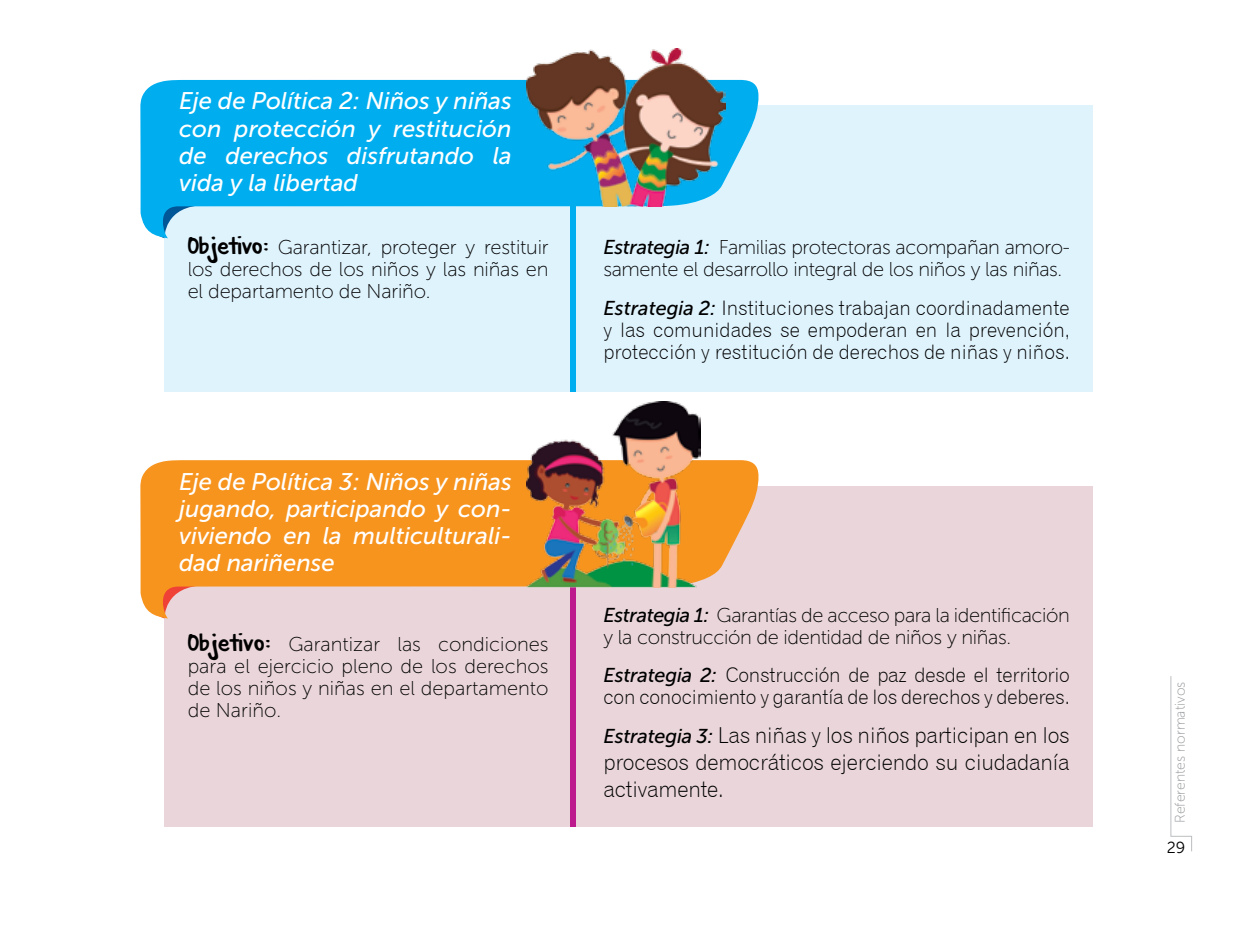
<style>
.page{position:relative;width:1248px;height:936px;background:#fff}
.page>*{position:absolute;margin:0;border:0;box-sizing:border-box;transform-origin:0 0}
.t1{font:italic 24px/27px "Museo Sans 500";color:#fff;text-align:justify}
.t2{font:22px/27px "Gothic 720 BT Light B";letter-spacing:-.01em;color:#000;text-align:justify}
.t3{font:20px/22px "Museo Sans 100";letter-spacing:-.02em;color:#000;text-align:justify}
.t4{font:20px/22px "Gothic 720 BT Light B";letter-spacing:-.01em;color:#000;text-align:justify}
.t5{font:16px "Museo Sans 300";color:#000}
.t6{font:14px "Museo Sans 100";color:#939598}
.s1{font-family:"KG Shadowofthe Day";font-size:24px}
.s2{font-family:"Museo Sans 500";font-style:italic}
.s3{font-family:"Museo Sans 500";font-style:italic;font-size:20px}
</style>
<div class="page">
<svg style="left:1170px;top:676px;width:22px;height:176px"></svg>
<div style="left:164px;top:105px;width:928px;height:287px;background:#dff3fd"></div>
<div style="left:164px;top:485px;width:928px;height:341px;background:#e9d5da"></div>
<svg style="left:140px;top:80px;width:618px;height:158px;fill:#00aeef"></svg>
<svg style="left:140px;top:460px;width:618px;height:158px;fill:#f7941e"></svg>
<div style="left:570px;top:181px;width:5px;height:211px;background:#00aeef"></div>
<div style="left:570px;top:575px;width:5px;height:251px;background:#bd1a8d"></div>
<img style="left:526px;top:49px;width:199px;height:158px">
<img style="left:526px;top:401px;width:174px;height:186px">
<p class="t1" style="left:179px;top:88px;width:334px">Eje de Política 2: Niños y niñas con protección y restitución de derechos disfrutando la vida y la libertad</p>
<p class="t3" style="left:188px;top:237px;width:362px"><span class="s1">Objetivo:</span> Garantizar, proteger y restituir los derechos de los niños y las niñas en el departamento de Nariño.</p>
<p class="t1" style="left:179px;top:468px;width:334px">Eje de Política 3: Niños y niñas jugando, participando y con&shy;viviendo en la multiculturali&shy;dad nariñense</p>
<p class="t3" style="left:188px;top:633px;width:362px"><span class="s1">Objetivo:</span> Garantizar las condiciones para el ejercicio pleno de los derechos de los niños y niñas en el departamento de Nariño.</p>
<p class="t3" style="left:603px;top:237px;width:468px"><span class="s2">Estrategia 1:</span> Familias protectoras acompañan amoro&shy;samente el desarrollo integral de los niños y las niñas.</p>
<p class="t4" style="left:603px;top:296px;width:468px"><span class="s2">Estrategia 2:</span> Instituciones trabajan coordinadamente y las comunidades se empoderan en la prevención, protección y restitución de derechos de niñas y niños.</p>
<p class="t3" style="left:603px;top:604px;width:468px"><span class="s2">Estrategia 1:</span> Garantías de acceso para la identificación y la construcción de identidad de niños y niñas.</p>
<p class="t4" style="left:603px;top:664px;width:468px"><span class="s2">Estrategia 2:</span> Construcción de paz desde el territorio con conocimiento y garantía de los derechos y deberes.</p>
<p class="t2" style="left:603px;top:721px;width:468px"><span class="s3">Estrategia 3:</span> Las niñas y los niños participan en los procesos democráticos ejerciendo su ciudadanía activamente.</p>
<p class="t6" style="left:1172px;top:822px;width:143px;rotate:-90deg">Referentes normativos</p>
<p class="t5" style="left:1166px;top:838px;width:20px">29</p>
</div>
